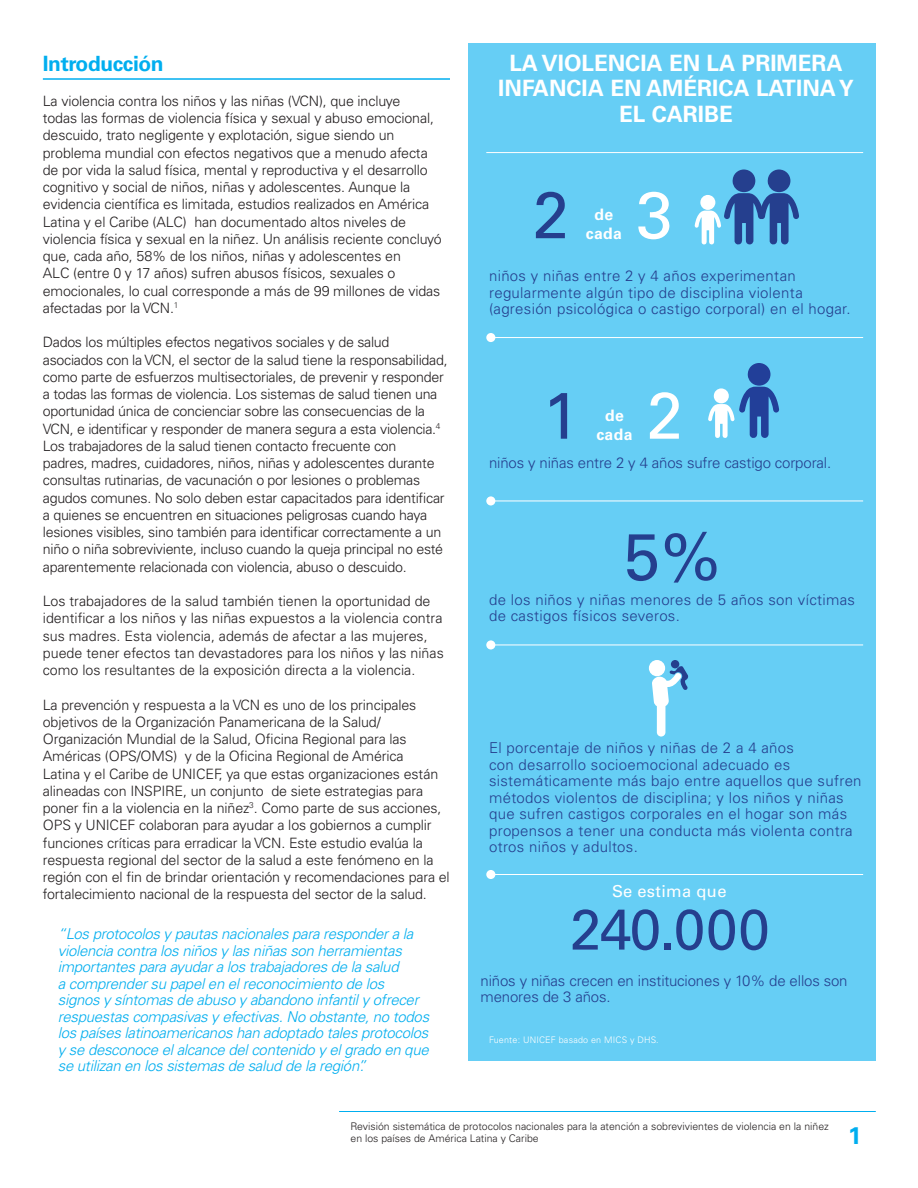
<style>
.page{position:relative;width:918px;height:1188px;background:#fff}
.page>*{position:absolute;margin:0;border:0;box-sizing:border-box;transform-origin:0 0}
.bullet_2{font:65.85px "Univers LT Std";color:#253f8e}
.bullet_2-2{font:65.85px "Univers LT Std";color:#fff}
.bullet_2-3{font:57px "Univers LT Std";letter-spacing:-.01em;color:#253f8e}
.t1{font:700 24px "Univers LT Std";color:#00aeef}
.bullet_2-4{font:700 22.5px/25.5px "Univers LT Std";color:#fff;text-align:center}
.Titulos{font:700 21px "Univers LT Std";letter-spacing:-.02em;color:#00aeef}
.bullet_2-5{font:16.5px "Univers LT Std";letter-spacing:.02em;color:#fff}
.bullet_2-6{font:700 15.75px "Univers LT Std";letter-spacing:.02em;color:#fff}
.bullet_2-7{font:300 15px/16.5px "Univers LT Std";letter-spacing:.02em;color:#253f8e}
.textos{font:italic 300 15px/16.5px "Univers LT Std";letter-spacing:-.02em;color:#00aeef}
.bullet_2-8{font:300 15px/16.5px "Univers LT Std";letter-spacing:-.01em;color:#253f8e}
.textos-2{font:300 14.25px/17.2px "Univers LT Std";letter-spacing:-.01em;color:#231f20}
.t2{font:300 10.5px/12px "Univers LT Std";color:#231f20}
.bullet_2-9{font:300 9px "Univers LT Std";letter-spacing:.02em;color:#fff}
</style>
<div class="page">
<div style="left:468px;top:43px;width:407px;height:1017px;background:#66cef5"></div>
<hr style="left:43px;top:78px;width:407px;height:2px;background:#00aeef">
<hr style="left:486px;top:152px;width:377px;height:1px;background:#fff">
<hr style="left:491px;top:337px;width:372px;height:1px;background:#fff">
<div style="left:486px;top:333px;width:9px;height:9px;background:#fff;border-radius:50%"></div>
<hr style="left:491px;top:500px;width:372px;height:1px;background:#fff">
<div style="left:486px;top:496px;width:9px;height:10px;background:#fff;border-radius:50%"></div>
<hr style="left:491px;top:644px;width:372px;height:1px;background:#fff">
<div style="left:486px;top:640px;width:9px;height:10px;background:#fff;border-radius:50%"></div>
<hr style="left:491px;top:874px;width:372px;height:1px;background:#fff">
<div style="left:486px;top:870px;width:9px;height:9px;background:#fff;border-radius:50%"></div>
<svg style="left:708px;top:363px;width:71px;height:75px"></svg>
<div style="left:713px;top:388px;width:16px;height:15px;background:#fff;border-radius:7px"></div>
<div style="left:649px;top:660px;width:16px;height:16px;background:#fff;border-radius:50%"></div>
<div style="left:671px;top:660px;width:8px;height:8px;background:#253f8e;border-radius:50%"></div>
<svg style="left:652px;top:665px;width:37px;height:72px"></svg>
<svg style="left:695px;top:169px;width:104px;height:76px"></svg>
<div style="left:700px;top:195px;width:15px;height:15px;background:#fff;border-radius:7px"></div>
<hr style="left:339px;top:1111px;width:537px;height:1px;background:#00aeef">
<p class="Titulos" style="left:43px;top:52px;width:122px">Introducción</p>
<p class="textos-2" style="left:43px;top:92px;width:400px">La violencia contra los niños y las niñas (VCN), que incluye<br>todas las formas de violencia física y sexual y abuso emocional, descuido, trato negligente y explotación, sigue siendo un problema mundial con efectos negativos que a menudo afecta de por vida la salud física, mental y reproductiva y el desarrollo cognitivo y social de niños, niñas y adolescentes. Aunque la evidencia científica es limitada, estudios realizados en América Latina y el Caribe (ALC) han documentado altos niveles de violencia física y sexual en la niñez. Un análisis reciente concluyó que, cada año, 58% de los niños, niñas y adolescentes en<br>ALC (entre 0 y 17 años) sufren abusos físicos, sexuales o emocionales, lo cual corresponde a más de 99 millones de vidas afectadas por la VCN.<sup>1</sup></p>
<p class="textos-2" style="left:43px;top:334px;width:406px">Dados los múltiples efectos negativos sociales y de salud asociados con la VCN, el sector de la salud tiene la responsabilidad, como parte de esfuerzos multisectoriales, de prevenir y responder a todas las formas de violencia. Los sistemas de salud tienen una oportunidad única de concienciar sobre las consecuencias de la VCN, e identificar y responder de manera segura a esta violencia.<sup>4<br></sup>Los trabajadores de la salud tienen contacto frecuente con<br>padres, madres, cuidadores, niños, niñas y adolescentes durante consultas rutinarias, de vacunación o por lesiones o problemas agudos comunes. No solo deben estar capacitados para identificar a quienes se encuentren en situaciones peligrosas cuando haya lesiones visibles, sino también para identificar correctamente a un niño o niña sobreviviente, incluso cuando la queja principal no esté aparentemente relacionada con violencia, abuso o descuido.</p>
<p class="textos-2" style="left:43px;top:592px;width:402px">Los trabajadores de la salud también tienen la oportunidad de identificar a los niños y las niñas expuestos a la violencia contra sus madres. Esta violencia, además de afectar a las mujeres, puede tener efectos tan devastadores para los niños y las niñas como los resultantes de la exposición directa a la violencia.</p>
<p class="textos-2" style="left:43px;top:696px;width:408px">La prevención y respuesta a la VCN es uno de los principales objetivos de la Organización Panamericana de la Salud/ Organización Mundial de la Salud, Oficina Regional para las Américas (OPS/OMS) y de la Oficina Regional de América<br>Latina y el Caribe de UNICEF, ya que estas organizaciones están alineadas con INSPIRE, un conjunto de siete estrategias para poner fin a la violencia en la niñez<sup>3</sup>. Como parte de sus acciones, OPS y UNICEF colaboran para ayudar a los gobiernos a cumplir funciones críticas para erradicar la VCN. Este estudio evalúa la respuesta regional del sector de la salud a este fenómeno en la región con el fin de brindar orientación y recomendaciones para el fortalecimiento nacional de la respuesta del sector de la salud.</p>
<p class="textos" style="left:58px;top:926px;width:373px">“Los protocolos y pautas nacionales para responder a la violencia contra los niños y las niñas son herramientas importantes para ayudar a los trabajadores de la salud<br>a comprender su papel en el reconocimiento de los signos y síntomas de abuso y abandono infantil y ofrecer respuestas compasivas y efectivas. No obstante, no todos los países latinoamericanos han adoptado tales protocolos y se desconoce el alcance del contenido y el grado en que se utilizan en los sistemas de salud de la región”.</p>
<p class="bullet_2-4" style="left:498px;top:50px;width:357px">LA VIOLENCIA EN LA PRIMERA<br>INFANCIA EN AMÉRICA LATINA Y<br>EL CARIBE</p>
<p class="bullet_2" style="left:532px;top:176px;width:38px">2</p>
<p class="bullet_2-6" style="left:595px;top:206px;width:20px">de</p>
<p class="bullet_2-6" style="left:586px;top:225px;width:38px">cada</p>
<p class="bullet_2-2" style="left:636px;top:176px;width:38px">3</p>
<p class="bullet_2-7" style="left:489px;top:268px;width:363px">niños y niñas entre 2 y 4 años experimentan regularmente algún tipo de disciplina violenta (agresión psicológica o castigo corporal) en el hogar.</p>
<p class="bullet_2" style="left:543px;top:376px;width:38px">1</p>
<p class="bullet_2-6" style="left:605px;top:406px;width:20px">de</p>
<p class="bullet_2-6" style="left:596px;top:425px;width:38px">cada</p>
<p class="bullet_2-2" style="left:646px;top:376px;width:38px">2</p>
<p class="bullet_2-8" style="left:489px;top:455px;width:344px">niños y niñas entre 2 y 4 años sufre castigo corporal.</p>
<p class="bullet_2" style="left:623px;top:518px;width:98px">5%</p>
<p class="bullet_2-7" style="left:489px;top:591px;width:367px">de los niños y niñas menores de 5 años son víctimas de castigos físicos severos.</p>
<p class="bullet_2-7" style="left:489px;top:740px;width:374px">El porcentaje de niños y niñas de 2 a 4 años<br>con desarrollo socioemocional adecuado es sistemáticamente más bajo entre aquellos que sufren métodos violentos de disciplina; y los niños y niñas que sufren castigos corporales en el hogar son más propensos a tener una conducta más violenta contra otros niños y adultos.</p>
<p class="bullet_2-5" style="left:612px;top:882px;width:116px">Se estima que</p>
<p class="bullet_2-3" style="left:570px;top:896px;width:202px">240.000</p>
<p class="bullet_2-8" style="left:481px;top:972px;width:369px">niños y niñas crecen en instituciones y 10% de ellos son menores de 3 años.</p>
<p class="bullet_2-9" style="left:489px;top:1034px;width:171px">Fuente: UNICEF basado en MICS y DHS.</p>
<p class="t2" style="left:351px;top:1120px;width:480px">Revisión sistemática de protocolos nacionales para la atención a sobrevivientes de violencia en la niñez en los países de América Latina y Caribe</p>
<h3 class="t1" style="left:848px;top:1121px;width:15px">1</h3>
</div>
